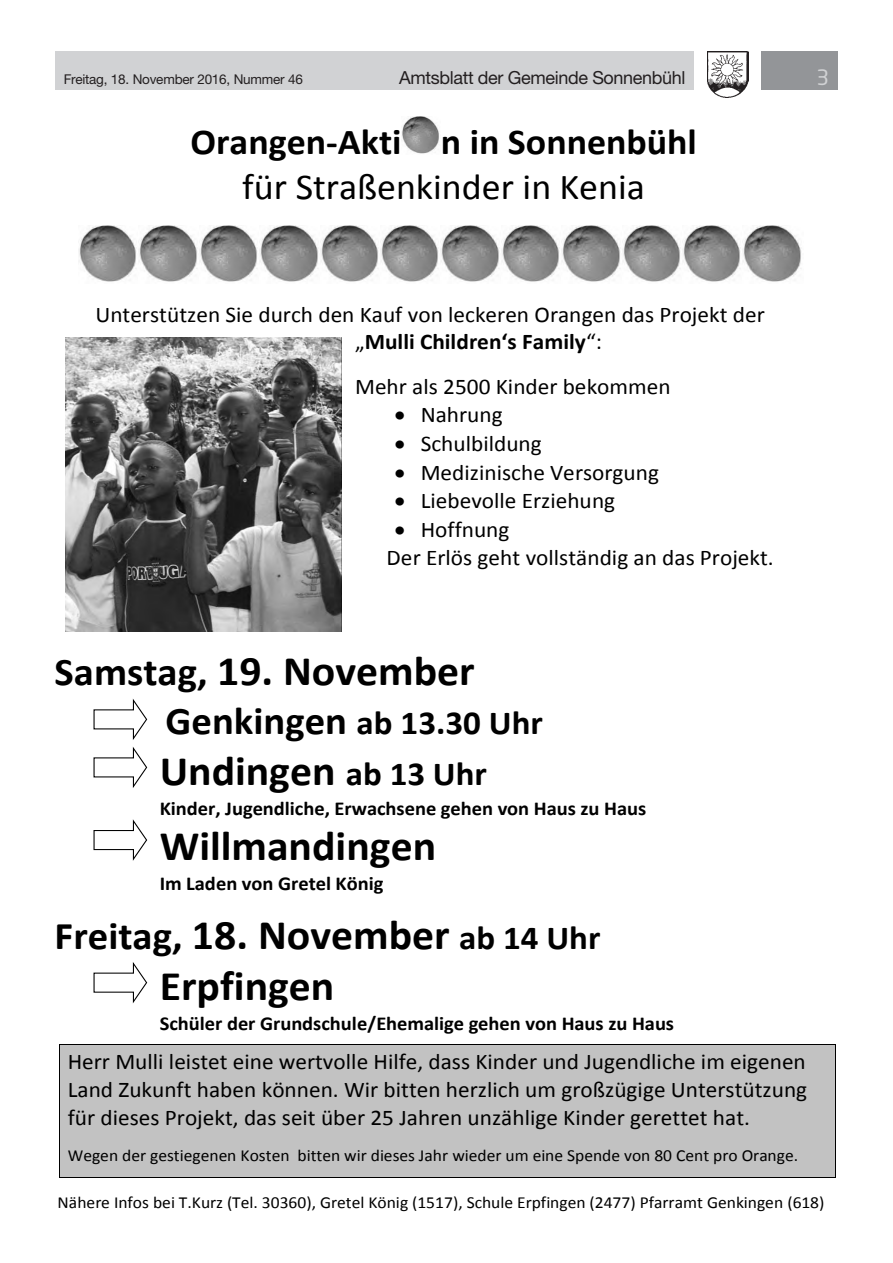
<style>
.page{position:relative;width:893px;height:1263px;background:#fff}
.page>*{position:absolute;margin:0;border:0;box-sizing:border-box;transform-origin:0 0}
.t1{font:700 42.15px/51.4px "Calibri";color:#000;scale:1.04 1}
.t2{font:700 36.6px "Calibri";color:#000;scale:1.04 1}
.t3{font:36.6px "Calibri";color:#000;scale:1.04 1}
.t4{font:700 33.75px "Calibri";color:#000;scale:1.04 1}
.t5{font:22.5px/28px "Calibri";color:#000;scale:1.04 1}
.t6{font:21px "Neo Sans Std";color:#d1d2d4}
.t7{font:700 19.8px "Calibri";color:#000;scale:1.04 1}
.t8{font:18px "Helvetica Neue LT Std";letter-spacing:-.02em;color:#231f20}
.t9{font:16.8px "Calibri";color:#000;scale:1.04 1}
.t10{font:13.5px "Helvetica Neue LT Std";letter-spacing:-.015em;color:#231f20}
.s1{font-weight:700}
.s2{font-size:39.3px}
.s3{font-size:33.75px}
</style>
<div class="page">
<div style="left:55px;top:51px;width:639px;height:38px;background:#d1d2d4"></div>
<div style="left:761px;top:51px;width:77px;height:38px;background:#939598"></div>
<img style="left:707px;top:51px;width:41px;height:47px">
<img style="left:65px;top:338px;width:277px;height:293px">
<svg style="left:93px;top:962px;width:55px;height:41px"></svg>
<img style="left:402px;top:116px;width:37px;height:38px">
<img style="left:79px;top:226px;width:722px;height:56px">
<div style="left:60px;top:1044px;width:775px;height:30px;background:#c2c2c2"></div>
<hr style="left:60px;top:1044px;width:775px;height:1px;background:#000">
<hr style="left:59px;top:1044px;width:1px;height:30px;background:#000">
<hr style="left:835px;top:1044px;width:1px;height:30px;background:#000">
<div style="left:60px;top:1074px;width:775px;height:28px;background:#c2c2c2"></div>
<div style="left:60px;top:1102px;width:775px;height:28px;background:#c2c2c2"></div>
<svg style="left:59px;top:1074px;width:1px;height:56px"></svg>
<svg style="left:835px;top:1074px;width:1px;height:56px"></svg>
<div style="left:60px;top:1130px;width:775px;height:47px;background:#c2c2c2"></div>
<hr style="left:60px;top:1177px;width:775px;height:1px;background:#000">
<hr style="left:59px;top:1130px;width:1px;height:47px;background:#000">
<hr style="left:835px;top:1130px;width:1px;height:47px;background:#000">
<svg style="left:93px;top:819px;width:55px;height:42px"></svg>
<svg style="left:93px;top:699px;width:55px;height:89px"></svg>
<p class="t10" style="left:64px;top:71px;width:241px">Freitag, 18. November 2016, Nummer 46</p>
<p class="t8" style="left:399px;top:67px;width:288px">Amtsblatt der Gemeinde Sonnenbühl</p>
<p class="t6" style="left:816px;top:64px;width:14px">3</p>
<h2 class="t2" style="left:190px;top:119px;width:488px">Orangen-Akti n in Sonnenbühl</h2>
<h2 class="t3" style="left:242px;top:164px;width:389px">für Straßenkinder in Kenia</h2>
<p class="t5" style="left:355px;top:301px;width:396px;line-height:27.3px;text-indent:-260px">Unterstützen Sie durch den Kauf von leckeren Orangen das Projekt der „<span class="s1">Mulli Children‘s Family</span>“:</p>
<p class="t5" style="left:355px;top:372px;width:305px">Mehr als 2500 Kinder bekommen</p>
<p class="t5" style="left:394px;top:401px;width:106px">• Nahrung</p>
<p class="t5" style="left:394px;top:430px;width:143px">• Schulbildung</p>
<p class="t5" style="left:394px;top:458px;width:256px">• Medizinische Versorgung</p>
<p class="t5" style="left:394px;top:487px;width:214px">• Liebevolle Erziehung</p>
<p class="t5" style="left:387px;top:516px;width:374px;line-height:27.5px;text-indent:8px">• Hoffnung<br>Der Erlös geht vollständig an das Projekt.</p>
<h1 class="t1" style="left:55px;top:645px;width:405px"><span class="s2">Samstag,</span> 19. November</h1>
<h3 class="t4" style="left:166px;top:701px;width:364px"><span class="s2">Genkingen</span> ab 13.30 Uhr</h3>
<h1 class="t1" style="left:160px;top:745px;width:316px">Undingen <span class="s3">ab 13 Uhr</span></h1>
<p class="t7" style="left:160px;top:795px;width:469px">Kinder, Jugendliche, Erwachsene gehen von Haus zu Haus</p>
<h1 class="t1" style="left:160px;top:820px;width:267px">Willmandingen</h1>
<p class="t7" style="left:160px;top:871px;width:217px">Im Laden von Gretel König</p>
<h1 class="t1" style="left:160px;top:909px;width:425px;text-indent:-105px"><span class="s2">Freitag,</span> 18. November <span class="s3">ab 14 Uhr<br></span>Erpfingen</h1>
<p class="t7" style="left:160px;top:1011px;width:496px">Schüler der Grundschule/Ehemalige gehen von Haus zu Haus</p>
<p class="t5" style="left:68px;top:1047px;width:712px;text-align:justify">Herr Mulli leistet eine wertvolle Hilfe, dass Kinder und Jugendliche im eigenen Land Zukunft haben können. Wir bitten herzlich um großzügige Unterstützung für dieses Projekt, das seit über 25 Jahren unzählige Kinder gerettet hat.</p>
<p class="t9" style="left:68px;top:1145px;width:704px">Wegen der gestiegenen Kosten bitten wir dieses Jahr wieder um eine Spende von 80 Cent pro Orange.</p>
<p class="t9" style="left:58px;top:1192px;width:739px">Nähere Infos bei T.Kurz (Tel. 30360), Gretel König (1517), Schule Erpfingen (2477) Pfarramt Genkingen (618)</p>
</div>
